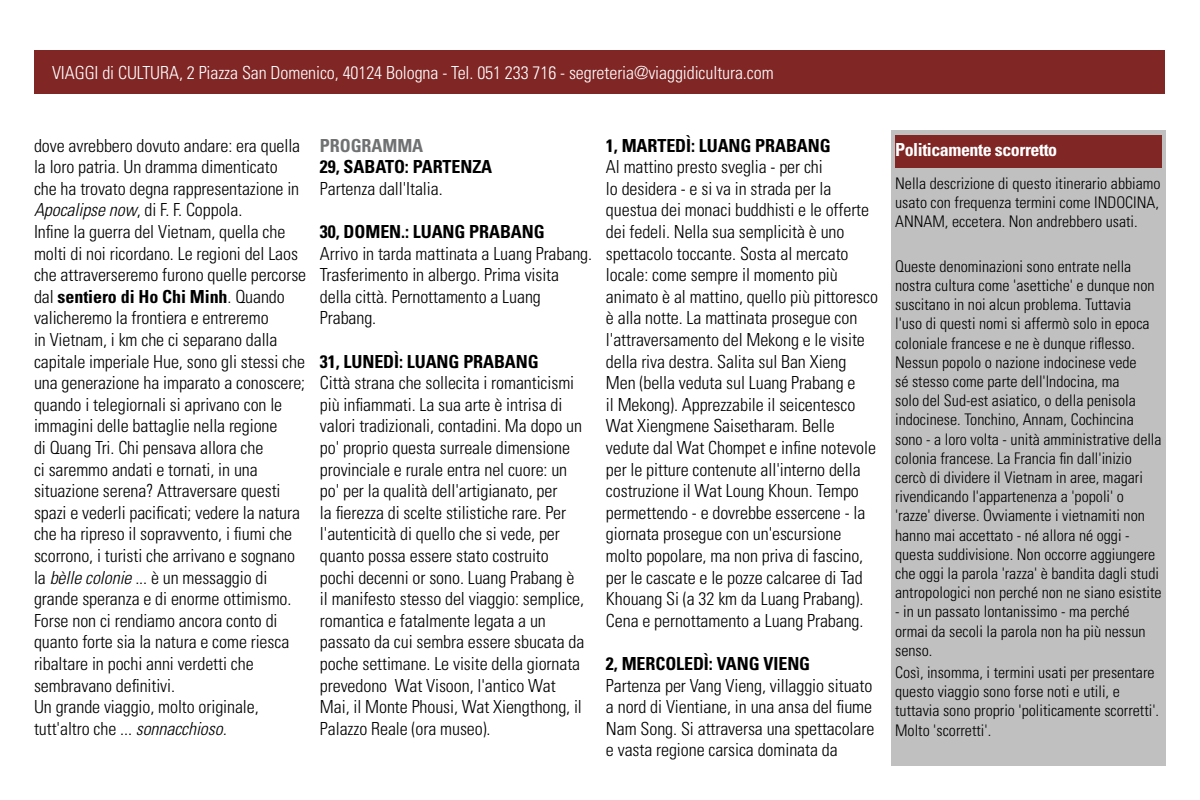
<style>
.page{position:relative;width:1200px;height:800px;background:#fff}
.page>*{position:absolute;margin:0;border:0;box-sizing:border-box;transform-origin:0 0}
.t1{font:300 condensed 18px/21.6px "Univers LT Std";letter-spacing:-.005em;color:#000}
.t2{font:700 condensed 18px "Univers LT Std";letter-spacing:-.005em;color:#000}
.t3{font:300 condensed 18px "Univers LT Std";letter-spacing:-.005em;color:#fff}
.t4{font:700 condensed 18px "Univers LT Std";letter-spacing:-.025em;color:#fff}
.t5{font:700 condensed 18px "Univers LT Std";letter-spacing:-.005em;color:#707172}
.t6{font:300 condensed 16px/19.2px "Univers LT Std";color:#000}
.s1{font-style:italic}
.s2{font-weight:700}
</style>
<div class="page">
<div style="left:891px;top:130px;width:275px;height:635px;background:#c0c0c0"></div>
<div style="left:895px;top:135px;width:267px;height:33px;background:#802625"></div>
<div style="left:34px;top:50px;width:1131px;height:44px;background:#802625"></div>
<p class="t3" style="left:52px;top:61px;width:723px">VIAGGI di CULTURA, 2 Piazza San Domenico, 40124 Bologna - Tel. 051 233 716 - segreteria@viaggidicultura.com</p>
<p class="t1" style="left:34px;top:135px;width:274px">dove avrebbero dovuto andare: era quella la loro patria. Un dramma dimenticato<br>che ha trovato degna rappresentazione in <span class="s1">Apocalipse now</span>, di F. F. Coppola.<br>Infine la guerra del Vietnam, quella che molti di noi ricordano. Le regioni del Laos che attraverseremo furono quelle percorse dal <span class="s2">sentiero di Ho Chi Minh</span>. Quando valicheremo la frontiera e entreremo<br>in Vietnam, i km che ci separano dalla capitale imperiale Hue, sono gli stessi che una generazione ha imparato a conoscere; quando i telegiornali si aprivano con le immagini delle battaglie nella regione<br>di Quang Tri. Chi pensava allora che<br>ci saremmo andati e tornati, in una situazione serena? Attraversare questi spazi e vederli pacificati; vedere la natura che ha ripreso il sopravvento, i fiumi che scorrono, i turisti che arrivano e sognano la <span class="s1">bèlle colonie</span> ... è un messaggio di grande speranza e di enorme ottimismo.<br>Forse non ci rendiamo ancora conto di quanto forte sia la natura e come riesca ribaltare in pochi anni verdetti che sembravano definitivi.<br>Un grande viaggio, molto originale, tutt'altro che ... <span class="s1">sonnacchioso.</span></p>
<p class="t5" style="left:320px;top:134px;width:105px">PROGRAMMA</p>
<p class="t2" style="left:320px;top:156px;width:174px">29, SABATO: PARTENZA</p>
<p class="t1" style="left:320px;top:178px;width:124px">Partenza dall'Italia.</p>
<p class="t2" style="left:320px;top:221px;width:226px">30, DOMEN.: LUANG PRABANG</p>
<p class="t1" style="left:320px;top:243px;width:274px">Arrivo in tarda mattinata a Luang Prabang.<br>Trasferimento in albergo. Prima visita della città. Pernottamento a Luang<br>Prabang.</p>
<p class="t2" style="left:320px;top:350px;width:220px">31, LUNEDÌ: LUANG PRABANG</p>
<p class="t1" style="left:320px;top:372px;width:266px">Città strana che sollecita i romanticismi più infiammati. La sua arte è intrisa di valori tradizionali, contadini. Ma dopo un po' proprio questa surreale dimensione provinciale e rurale entra nel cuore: un po' per la qualità dell'artigianato, per<br>la fierezza di scelte stilistiche rare. Per l'autenticità di quello che si vede, per quanto possa essere stato costruito pochi decenni or sono. Luang Prabang è il manifesto stesso del viaggio: semplice, romantica e fatalmente legata a un passato da cui sembra essere sbucata da poche settimane. Le visite della giornata prevedono Wat Visoon, l'antico Wat Mai, il Monte Phousi, Wat Xiengthong, il Palazzo Reale (ora museo).</p>
<p class="t2" style="left:606px;top:134px;width:226px">1, MARTEDÌ: LUANG PRABANG</p>
<p class="t1" style="left:606px;top:156px;width:274px">Al mattino presto sveglia - per chi<br>lo desidera - e si va in strada per la questua dei monaci buddhisti e le offerte dei fedeli. Nella sua semplicità è uno spettacolo toccante. Sosta al mercato locale: come sempre il momento più animato è al mattino, quello più pittoresco è alla notte. La mattinata prosegue con l'attraversamento del Mekong e le visite della riva destra. Salita sul Ban Xieng Men (bella veduta sul Luang Prabang e<br>il Mekong). Apprezzabile il seicentesco Wat Xiengmene Saisetharam. Belle vedute dal Wat Chompet e infine notevole per le pitture contenute all'interno della costruzione il Wat Loung Khoun. Tempo permettendo - e dovrebbe essercene - la giornata prosegue con un'escursione molto popolare, ma non priva di fascino, per le cascate e le pozze calcaree di Tad Khouang Si (a 32 km da Luang Prabang).<br>Cena e pernottamento a Luang Prabang.</p>
<p class="t2" style="left:606px;top:653px;width:206px">2, MERCOLEDÌ: VANG VIENG</p>
<p class="t1" style="left:606px;top:675px;width:270px">Partenza per Vang Vieng, villaggio situato a nord di Vientiane, in una ansa del fiume Nam Song. Si attraversa una spettacolare e vasta regione carsica dominata da</p>
<p class="t4" style="left:895px;top:138px;width:164px">Politicamente scorretto</p>
<p class="t6" style="left:895px;top:174px;width:267px;text-align:justify">Nella descrizione di questo itinerario abbiamo usato con frequenza termini come INDOCINA, ANNAM, eccetera. Non andrebbero usati.</p>
<p class="t6" style="left:895px;top:257px;width:268px">Queste denominazioni sono entrate nella nostra cultura come 'asettiche' e dunque non suscitano in noi alcun problema. Tuttavia l'uso di questi nomi si affermò solo in epoca coloniale francese e ne è dunque riflesso.<br>Nessun popolo o nazione indocinese vede<br>sé stesso come parte dell'Indocina, ma<br>solo del Sud-est asiatico, o della penisola indocinese. Tonchino, Annam, Cochincina sono - a loro volta - unità amministrative della colonia francese. La Francia fin dall'inizio cercò di dividere il Vietnam in aree, magari rivendicando l'appartenenza a 'popoli' o 'razze' diverse. Ovviamente i vietnamiti non hanno mai accettato - né allora né oggi - questa suddivisione. Non occorre aggiungere che oggi la parola 'razza' è bandita dagli studi antropologici non perché non ne siano esistite</p>
<p class="t6" style="left:895px;top:602px;width:252px">- in un passato lontanissimo - ma perché ormai da secoli la parola non ha più nessun senso.</p>
<p class="t6" style="left:895px;top:663px;width:265px">Così, insomma, i termini usati per presentare questo viaggio sono forse noti e utili, e tuttavia sono proprio 'politicamente scorretti'.<br>Molto 'scorretti'.</p>
</div>
